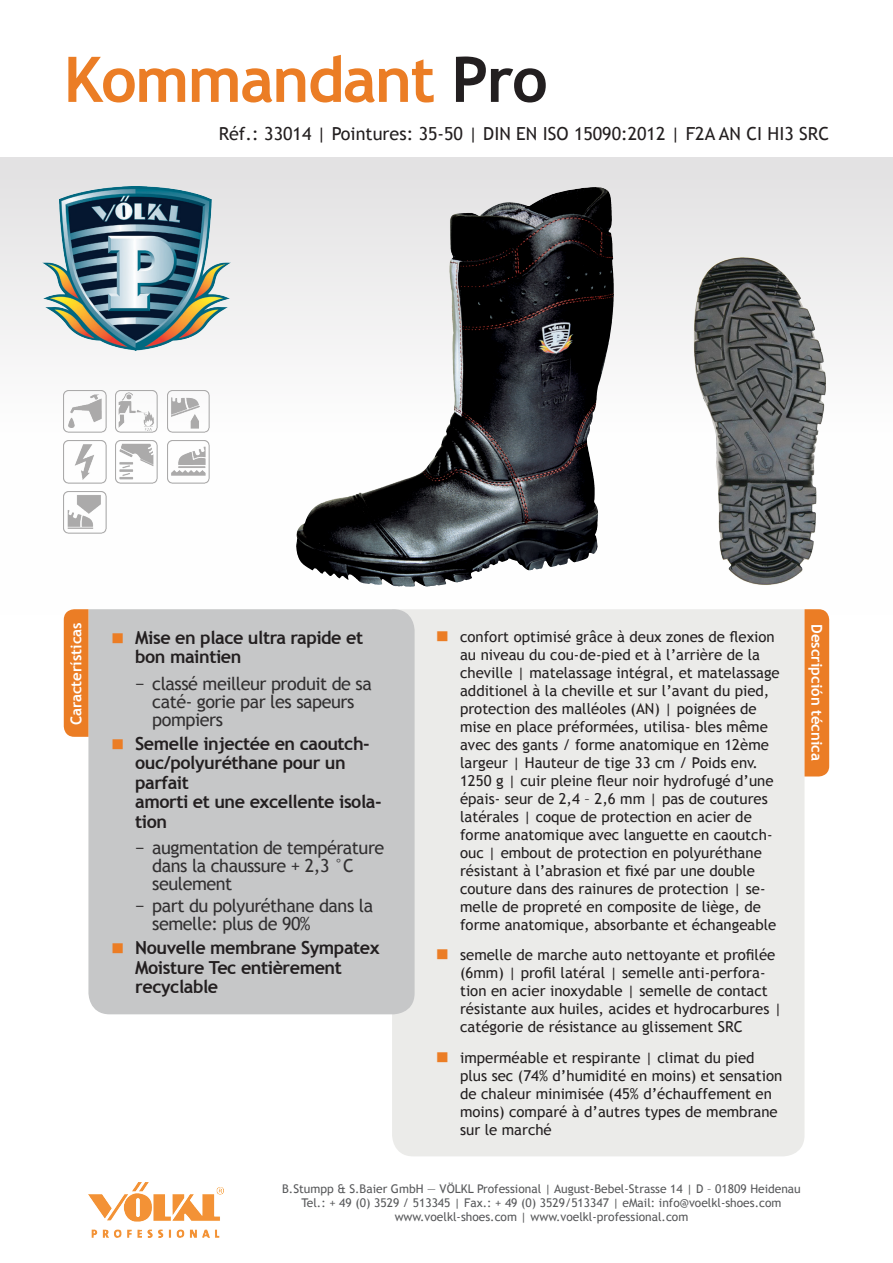
<style>
.page{position:relative;width:893px;height:1263px;background:#fff}
.page>*{position:absolute;margin:0;border:0;box-sizing:border-box;transform-origin:0 0}
.t1{font:700 63px "Trebuchet MS";letter-spacing:-.025em;color:#eb7d25}
.t2{font:700 18px/19.5px "Trebuchet MS";letter-spacing:-.025em;color:#231f20}
.t3{font:18px/18px "Trebuchet MS";letter-spacing:-.025em;color:#323031}
.Artikel-Nr__Zeile{font:18px "Trebuchet MS";color:#231f20}
.t4{font:15px/18px "Trebuchet MS";color:#231f20}
.Kartei_Beschriftung{font:700 15px "Trebuchet MS";color:#fff}
.Impressum{font:12px "Trebuchet MS";color:#58595b}
.s1{color:#231f20}
.s2{font-size:45px;color:#eb7d25}
.s3{font-weight:700;font-size:45px;color:#eb7d25}
</style>
<div class="page">
<svg style="left:0;top:157px;width:893px;height:430px"></svg>
<img style="left:486px;top:187px;width:109px;height:24px">
<img style="left:687px;top:254px;width:142px;height:333px">
<img style="left:64px;top:390px;width:42px;height:42px">
<img style="left:64px;top:441px;width:42px;height:42px">
<img style="left:64px;top:491px;width:42px;height:43px">
<img style="left:115px;top:390px;width:43px;height:42px">
<img style="left:115px;top:441px;width:43px;height:42px">
<img style="left:167px;top:390px;width:43px;height:42px">
<img style="left:167px;top:441px;width:43px;height:42px">
<img style="left:89px;top:1182px;width:135px;height:55px">
<div style="left:392px;top:609px;width:412px;height:547px;background:#ebebe9"></div>
<div style="left:804px;top:609px;width:25px;height:167px;background:#eb7d25"></div>
<img style="left:43px;top:187px;width:188px;height:164px">
<div style="left:88px;top:609px;width:327px;height:405px;background:#c6c7c8"></div>
<div style="left:64px;top:609px;width:24px;height:128px;background:#eb7d25"></div>
<p class="t1" style="left:64px;top:40px;width:485px">Kommandant <span class="s1">Pro</span></p>
<p class="Artikel-Nr__Zeile" style="left:219px;top:123px;width:612px">Réf.: 33014 | Pointures: 35-50 | DIN EN ISO 15090:2012 | F2A AN CI HI3 SRC</p>
<p class="Kartei_Beschriftung" style="left:67px;top:725px;width:105px;rotate:-90deg">Características</p>
<p class="t2" style="left:135px;top:628px;width:229px;text-indent:-26px"><span class="s2">▪</span> Mise en place ultra rapide et bon maintien</p>
<p class="t3" style="left:152px;top:675px;width:221px;text-indent:-17px">− classé meilleur produit de sa caté- gorie par les sapeurs pompiers</p>
<p class="t2" style="left:135px;top:733px;width:248px;text-indent:-26px"><span class="s2">▪</span> Semelle injectée en caoutch&shy;ouc/polyuréthane pour un parfait<br>amorti et une excellente isola&shy;tion</p>
<p class="t3" style="left:152px;top:839px;width:234px;text-indent:-17px">− augmentation de température dans la chaussure + 2,3 °C seulement</p>
<p class="t3" style="left:152px;top:897px;width:222px;text-indent:-17px">− part du polyuréthane dans la semelle: plus de 90%</p>
<p class="t2" style="left:135px;top:938px;width:246px;text-indent:-26px"><span class="s2">▪</span> Nouvelle membrane Sympatex<br>Moisture Tec entièrement recyclable</p>
<p class="t4" style="left:460px;top:627px;width:321px;text-indent:-26px"><span class="s3">▪</span> confort optimisé grâce à deux zones de flexion au niveau du cou-de-pied et à l’arrière de la cheville | matelassage intégral, et matelassage additionel à la cheville et sur l’avant du pied, protection des malléoles (AN) | poignées de mise en place préformées, utilisa- bles même avec des gants / forme anatomique en 12ème largeur | Hauteur de tige 33 cm / Poids env.<br>1250 g | cuir pleine fleur noir hydrofugé d’une épais- seur de 2,4 – 2,6 mm | pas de coutures latérales | coque de protection en acier de forme anatomique avec languette en caoutch&shy;ouc | embout de protection en polyuréthane résistant à l’abrasion et fixé par une double couture dans des rainures de protection | se&shy;melle de propreté en composite de liège, de forme anatomique, absorbante et échangeable</p>
<p class="t4" style="left:460px;top:946px;width:323px;text-indent:-26px"><span class="s3">▪</span> semelle de marche auto nettoyante et profilée (6mm) | profil latéral | semelle anti-perfora&shy;tion en acier inoxydable | semelle de contact résistante aux huiles, acides et hydrocarbures | catégorie de résistance au glissement SRC</p>
<p class="t4" style="left:460px;top:1049px;width:324px;text-indent:-26px"><span class="s3">▪</span> imperméable et respirante | climat du pied plus sec (74% d’humidité en moins) et sensation de chaleur minimisée (45% d’échauffement en moins) comparé à d’autres types de membrane sur le marché</p>
<p class="Kartei_Beschriftung" style="left:826px;top:624px;width:139px;rotate:90deg">Descripción técnica</p>
<p class="Impressum" style="left:282px;top:1181px;width:520px">B.Stumpp &amp; S.Baier GmbH — VÖLKL Professional | August-Bebel-Strasse 14 | D – 01809 Heidenau</p>
<p class="Impressum" style="left:301px;top:1196px;width:482px">Tel.: + 49 (0) 3529 / 513345 | Fax.: + 49 (0) 3529/513347 | eMail: info@voelkl-shoes.com</p>
<p class="Impressum" style="left:395px;top:1210px;width:295px">www.voelkl-shoes.com | www.voelkl-professional.com</p>
</div>
